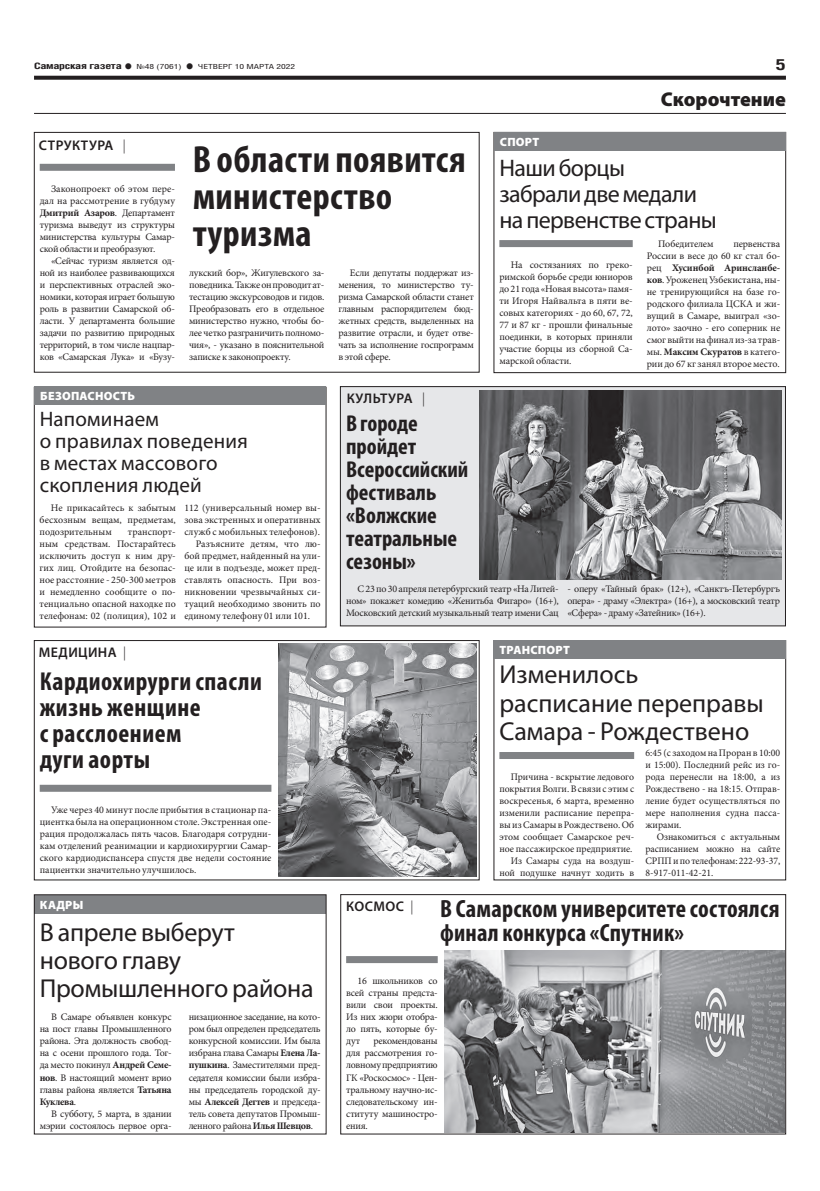
<style>
.page{position:relative;width:820px;height:1191px;background:#fff}
.page>*{position:absolute;margin:0;border:0;box-sizing:border-box;transform-origin:0 0}
.t1{font:700 condensed 38px/37px "Myriad Pro";letter-spacing:.01em;color:#231f20}
.t2{font:26px/28px "Myriad Pro";letter-spacing:-.005em;color:#231f20}
.t3{font:700 condensed 26px/26px "Myriad Pro";letter-spacing:.02em;color:#231f20}
.t4{font:700 condensed 25px/24px "Myriad Pro";letter-spacing:.01em;color:#231f20;text-align:center}
.t5{font:24px/26px "Myriad Pro";letter-spacing:-.025em;color:#231f20}
.t6{font:700 condensed 23px/23px "Myriad Pro";color:#231f20}
.t7{font:21px/22px "Myriad Pro";letter-spacing:.01em;color:#231f20}
.t8{font:900 20px "Myriad Pro";color:#231f20}
.t9{font:700 15px "Helios Cond";color:#231f20;scale:1.4 1}
.t10{font:600 14px "Myriad Pro";letter-spacing:.03em;color:#231f20}
.t11{font:900 12px "Myriad Pro";letter-spacing:.02em;color:#fff}
.t12{font:10px/12px "Minion Pro";letter-spacing:-.01em;color:#231f20;text-align:justify}
.t13{font:700 9px "Helios Cond";letter-spacing:-.02em;color:#231f20;scale:1.4 1}
.t14{font:7px "Helios Cond";color:#231f20;scale:1.4 1}
.s1{font-size:16px}
.s2{font-weight:700;font-size:16px}
.s3{font-weight:300}
.s4{font-weight:700}
</style>
<div class="page">
<svg style="left:34px;top:76px;width:751px;height:4px;background:#322f2f"></svg>
<div style="left:34px;top:895px;width:292px;height:19px;background:#808285"></div>
<div style="left:493px;top:132px;width:292px;height:241px;border:1px solid #231f20"></div>
<div style="left:340px;top:894px;width:445px;height:240px;border:1px solid #231f20"></div>
<div style="left:34px;top:387px;width:292px;height:240px;border:1px solid #231f20"></div>
<div style="left:340px;top:386px;width:445px;height:240px;background:#e6e7e9"></div>
<div style="left:340px;top:386px;width:445px;height:240px;border:1px solid #231f20"></div>
<div style="left:494px;top:132px;width:291px;height:19px;background:#808285"></div>
<hr style="left:34px;top:113px;width:751px;height:1px;background:#231f20">
<div style="left:34px;top:640px;width:445px;height:240px;border:1px solid #231f20"></div>
<div style="left:34px;top:132px;width:445px;height:240px;border:1px solid #231f20"></div>
<div style="left:40px;top:164px;width:135px;height:7px;background:#808285"></div>
<div style="left:346px;top:956px;width:91px;height:7px;background:#808285"></div>
<div style="left:40px;top:784px;width:231px;height:7px;background:#808285"></div>
<div style="left:493px;top:640px;width:292px;height:19px;background:#808285"></div>
<div style="left:34px;top:386px;width:292px;height:19px;background:#808285"></div>
<div style="left:499px;top:752px;width:135px;height:7px;background:#808285"></div>
<div style="left:499px;top:240px;width:133px;height:7px;background:#808285"></div>
<img style="left:479px;top:390px;width:302px;height:189px">
<img style="left:278px;top:643px;width:198px;height:234px">
<img style="left:444px;top:951px;width:340px;height:181px">
<p class="t13" style="left:34px;top:61px;width:72px">Самарская газета <span class="s1">•</span></p>
<p class="t14" style="left:136px;top:63px;width:34px">№48 (7061)</p>
<p class="t14" style="left:185px;top:63px;width:80px"><span class="s2">•</span> ЧЕТВЕРГ 10 МАРТА 2022</p>
<h3 class="t9" style="left:775px;top:55px;width:9px">5</h3>
<h3 class="t10" style="left:39px;top:136px;width:88px">СТРУКТУРА <span class="s3">|</span></h3>
<p class="t12" style="left:40px;top:183px;width:137px;text-indent:11px">Законопроект об этом пере&shy;дал на рассмотрение в губдуму <span class="s4">Дмитрий Азаров</span>. Департамент туризма выведут из структуры министерства культуры Самар&shy;ской области и преобразуют.</p>
<p class="t12" style="left:40px;top:255px;width:137px;text-indent:11px">«Сейчас туризм является од&shy;ной из наиболее развивающихся и перспективных отраслей эко&shy;номики, которая играет большую роль в развитии Самарской об&shy;ласти. У департамента большие задачи по развитию природных территорий, в том числе нацпар&shy;ков «Самарская Лука» и «Бузу-</p>
<p class="t12" style="left:189px;top:267px;width:137px">лукский бор», Жигулевского за&shy;поведника. Также он проводит ат&shy;тестацию экскурсоводов и гидов.<br>Преобразовать его в отдельное министерство нужно, чтобы бо&shy;лее четко разграничить полномо&shy;чия», - указано в пояснительной записке к законопроекту.</p>
<p class="t12" style="left:338px;top:267px;width:137px;text-indent:11px">Если депутаты поддержат из&shy;менения, то министерство ту&shy;ризма Самарской области станет главным распорядителем бюд&shy;жетных средств, выделенных на развитие отрасли, и будет отве&shy;чать за исполнение госпрограмм в этой сфере.</p>
<h1 class="t1" style="left:192px;top:140px;width:274px">В области появится министерство туризма</h1>
<p class="t11" style="left:499px;top:136px;width:41px">СПОРТ</p>
<h3 class="t8" style="left:660px;top:87px;width:127px">Скорочтение</h3>
<h3 class="t5" style="left:499px;top:154px;width:219px">Наши борцы<br>забрали две медали на первенстве страны</h3>
<p class="t12" style="left:499px;top:259px;width:135px;text-indent:11px">На состязаниях по греко&shy;римской борьбе среди юниоров до 21 года «Новая высота» памя&shy;ти Игоря Найвальта в пяти ве&shy;совых категориях - до 60, 67, 72, 77 и 87 кг - прошли финальные поединки, в которых приняли участие борцы из сборной Са&shy;марской области.</p>
<p class="t12" style="left:658px;top:238px;width:57px">Победителем</p>
<p class="t12" style="left:646px;top:238px;width:135px;text-indent:86px">первенства России в весе до 60 кг стал бо&shy;рец <span class="s4">Хусинбой Аринсланбе&shy;ков</span>. Уроженец Узбекистана, ны&shy;не тренирующийся на базе го&shy;родского филиала ЦСКА и жи&shy;вущий в Самаре, выиграл «зо&shy;лото» заочно - его соперник не смог выйти на финал из-за трав&shy;мы. <span class="s4">Максим Скуратов</span> в катего&shy;рии до 67 кг занял второе место.</p>
<p class="t11" style="left:40px;top:389px;width:96px">БЕЗОПАСНОСТЬ</p>
<h3 class="t7" style="left:40px;top:408px;width:209px">Напоминаем<br>о правилах поведения в местах массового скопления людей</h3>
<p class="t12" style="left:40px;top:502px;width:138px;text-indent:11px">Не прикасайтесь к забытым бесхозным вещам, предметам, подозрительным</p>
<p class="t12" style="left:40px;top:526px;width:138px;text-indent:88px">транспорт&shy;ным средствам. Постарайтесь исключить доступ к ним дру&shy;гих лиц. Отойдите на безопас&shy;ное расстояние - 250-300 метров и немедленно сообщите о по&shy;тенциально опасной находке по телефонам: 02 (полиция), 102 и</p>
<p class="t12" style="left:184px;top:502px;width:138px">112 (универсальный номер вы-</p>
<p class="t12" style="left:184px;top:514px;width:138px">зова экстренных и оперативных</p>
<p class="t12" style="left:184px;top:526px;width:137px">служб с мобильных телефонов).</p>
<p class="t12" style="left:196px;top:538px;width:126px">Разъясните детям, что лю-</p>
<p class="t12" style="left:184px;top:550px;width:138px">бой предмет, найденный на ули-</p>
<p class="t12" style="left:184px;top:562px;width:138px">це или в подъезде, может пред-</p>
<p class="t12" style="left:184px;top:574px;width:138px">ставлять опасность. При воз-</p>
<p class="t12" style="left:184px;top:586px;width:138px">никновении чрезвычайных си-</p>
<p class="t12" style="left:184px;top:598px;width:138px">туаций необходимо звонить по</p>
<p class="t12" style="left:184px;top:610px;width:127px">единому телефону 01 или 101.</p>
<h3 class="t10" style="left:39px;top:643px;width:89px">МЕДИЦИНА <span class="s3">|</span></h3>
<h2 class="t3" style="left:40px;top:667px;width:223px">Кардиохирурги спасли жизнь женщине<br>с расслоением<br>дуги аорты</h2>
<p class="t12" style="left:40px;top:804px;width:233px;text-indent:11px">Уже через 40 минут после прибытия в стационар па&shy;циентка была на операционном столе. Экстренная опе&shy;рация продолжалась пять часов. Благодаря сотрудни&shy;кам отделений реанимации и кардиохирургии Самар&shy;ского кардиодиспансера спустя две недели состояние пациентки значительно улучшилось.</p>
<p class="t11" style="left:40px;top:898px;width:45px">КАДРЫ</p>
<h2 class="t2" style="left:40px;top:917px;width:275px">В апреле выберут нового главу<br>Промышленного района</h2>
<p class="t12" style="left:40px;top:1011px;width:133px;text-indent:11px">В Самаре объявлен конкурс на пост главы Промышленного района. Эта должность свобод&shy;на с осени прошлого года. Тог&shy;да место покинул <span class="s4">Андрей Семе&shy;нов</span>. В настоящий момент врио главы района является <span class="s4">Татьяна Куклева</span>.</p>
<p class="t12" style="left:40px;top:1107px;width:133px;text-align:right">В субботу, 5 марта, в здании мэрии состоялось первое орга-</p>
<p class="t12" style="left:189px;top:1011px;width:133px">низационное заседание, на кото&shy;ром был определен председатель конкурсной комиссии. Им была избрана глава Самары <span class="s4">Елена Ла&shy;пушкина</span>. Заместителями пред&shy;седателя комиссии были избра&shy;ны председатель городской ду&shy;мы <span class="s4">Алексей Дегтев</span> и председа&shy;тель совета депутатов Промыш&shy;ленного района <span class="s4">Илья Шевцов</span>.</p>
<h3 class="t10" style="left:347px;top:389px;width:80px">КУЛЬТУРА <span class="s3">|</span></h3>
<h3 class="t6" style="left:346px;top:411px;width:123px">В городе пройдет<br>Всероссийский фестиваль «Волжские театральные сезоны»</h3>
<p class="t12" style="left:346px;top:583px;width:214px;text-indent:11px">С 23 по 30 апреля петербургский театр «На Литей&shy;ном» покажет комедию «Женитьба Фигаро» (16+), Московский детский музыкальный театр имени Сац</p>
<p class="t12" style="left:567px;top:583px;width:214px">- оперу «Тайный брак» (12+), «Санктъ-Петербургъ опера» - драму «Электра» (16+), а московский театр «Сфера» - драму «Затейник» (16+).</p>
<p class="t11" style="left:499px;top:643px;width:72px">ТРАНСПОРТ</p>
<h2 class="t2" style="left:499px;top:660px;width:266px">Изменилось расписание переправы<br>Самара - Рождествено</h2>
<p class="t12" style="left:499px;top:771px;width:136px;text-align:right">Причина - вскрытие ледового покрытия Волги. В связи с этим с воскресенья, 6 марта, временно изменили расписание перепра&shy;вы из Самары в Рождествено. Об этом сообщает Самарское реч&shy;ное пассажирское предприятие.<br>Из Самары суда на воздуш&shy;ной подушке начнут ходить в</p>
<p class="t12" style="left:645px;top:747px;width:136px">6:45 (с заходом на Проран в 10:00 и 15:00). Последний рейс из го&shy;рода перенесли на 18:00, а из Рождествено - на 18:15. Отправ&shy;ление будет осуществляться по мере наполнения судна пасса&shy;жирами.</p>
<p class="t12" style="left:645px;top:831px;width:136px;text-indent:11px">Ознакомиться с актуальным расписанием можно на сайте СРПП и по телефонам: 222-93-37, 8-917-011-42-21.</p>
<h3 class="t4" style="left:346px;top:896px;width:434px"><sup>КОСМОС</sup> <sup>|</sup> В Самарском университете состоялся финал конкурса «Спутник»</h3>
<p class="t12" style="left:346px;top:975px;width:93px;text-indent:11px">16 школьников со всей страны предста&shy;вили свои проекты.<br>Из них жюри отобра&shy;ло пять, которые бу&shy;дут</p>
<p class="t12" style="left:346px;top:1035px;width:93px;text-indent:27px">рекомендованы для рассмотрения го&shy;ловному предприятию ГК «Роскосмос» - Цен&shy;тральному научно-ис&shy;следовательскому ин&shy;ституту машиностро&shy;ения.</p>
</div>
